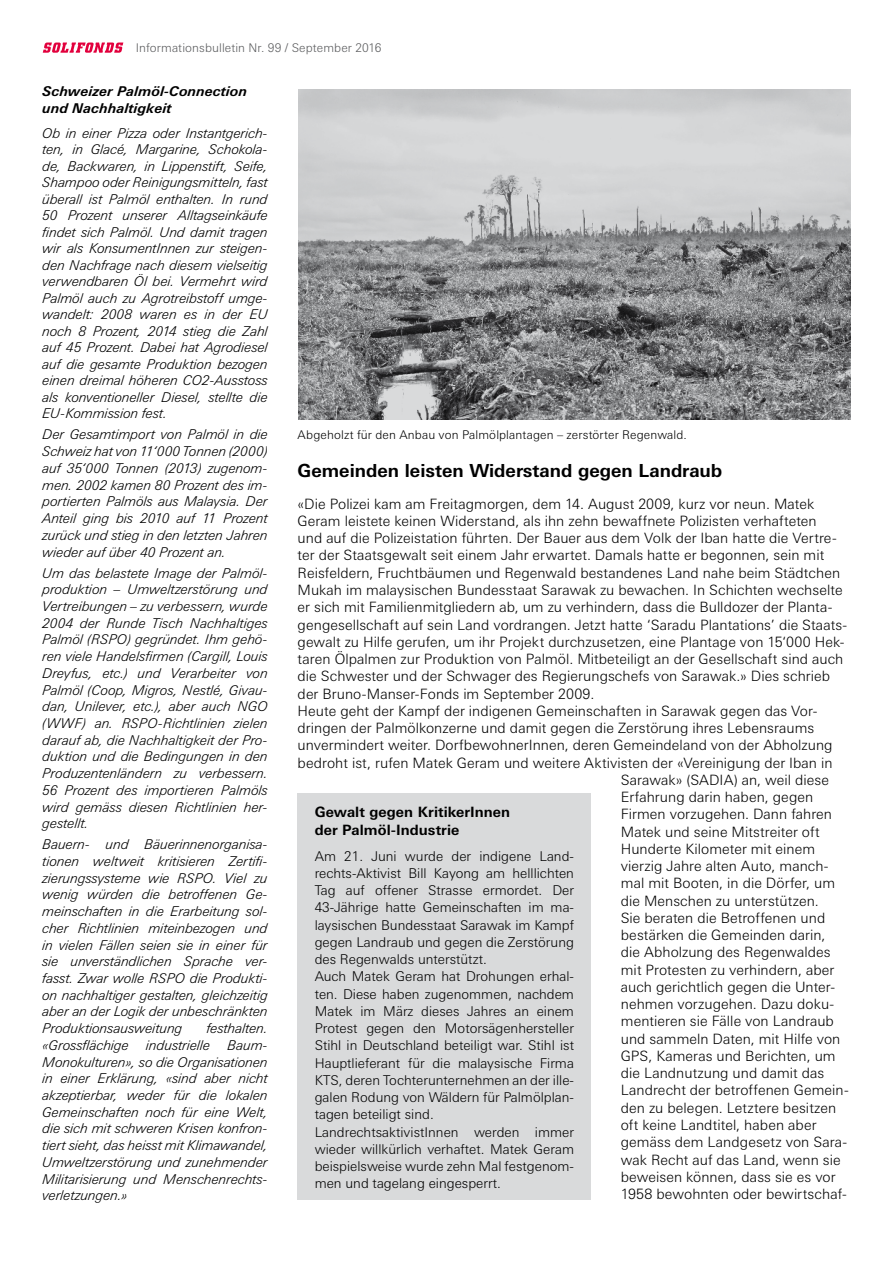
<style>
.page{position:relative;width:893px;height:1263px;background:#fff}
.page>*{position:absolute;margin:0;border:0;box-sizing:border-box;transform-origin:0 0}
.t1{font:700 18px "Linotype Univers Basic";color:#000}
.t2{font:300 14.25px "Linotype Univers Basic";letter-spacing:.005em;color:#000}
.t3{font:700 14.25px/18px "Linotype Univers Basic";letter-spacing:.005em;color:#000}
.t4{font:italic 300 13.5px/16.6px "Linotype Univers Basic";color:#000;text-align:justify}
.t5{font:300 13.5px/17.2px "Linotype Univers Basic";color:#000}
.t6{font:italic 700 13.5px/16.5px "Linotype Univers Basic";letter-spacing:.005em;color:#000}
.t7{font:300 12px "Linotype Univers Basic";letter-spacing:.01em;color:#000}
.t8{font:300 12px "Linotype Univers Basic";letter-spacing:.01em;color:#5a5b5d}
</style>
<div class="page">
<svg style="left:43px;top:43px;width:80px;height:10px"></svg>
<img style="left:298px;top:89px;width:552px;height:330px">
<div style="left:298px;top:793px;width:293px;height:406px;background:#d9dadb"></div>
<p class="t8" style="left:136px;top:41px;width:247px">Informationsbulletin Nr. 99 / September 2016</p>
<p class="t6" style="left:43px;top:83px;width:206px">Schweizer Palmöl-Connection und Nachhaltigkeit</p>
<p class="t4" style="left:43px;top:125px;width:227px">Ob in einer Pizza oder Instantgerich&shy;ten, in Glacé, Margarine, Schokola&shy;de, Backwaren, in Lippenstift, Seife, Shampoo oder Reinigungsmitteln, fast überall ist Palmöl enthalten. In rund 50 Prozent unserer Alltagseinkäufe findet sich Palmöl. Und damit tragen wir als KonsumentInnen zur steigen&shy;den Nachfrage nach diesem vielseitig verwendbaren Öl bei. Vermehrt wird Palmöl auch zu Agrotreibstoff umge&shy;wandelt: 2008 waren es in der EU noch 8 Prozent, 2014 stieg die Zahl auf 45 Prozent. Dabei hat Agrodiesel auf die gesamte Produktion bezogen einen dreimal höheren CO2-Ausstoss als konventioneller Diesel, stellte die EU-Kommission fest.</p>
<p class="t4" style="left:43px;top:426px;width:227px">Der Gesamtimport von Palmöl in die Schweiz hat von 11‘000 Tonnen (2000) auf 35‘000 Tonnen (2013) zugenom&shy;men. 2002 kamen 80 Prozent des im&shy;portierten Palmöls aus Malaysia. Der Anteil ging bis 2010 auf 11 Prozent zurück und stieg in den letzten Jahren wieder auf über 40 Prozent an.</p>
<p class="t4" style="left:43px;top:564px;width:227px">Um das belastete Image der Palmöl&shy;produktion – Umweltzerstörung und Vertreibungen – zu verbessern, wurde 2004 der Runde Tisch Nachhaltiges Palmöl (RSPO) gegründet. Ihm gehö&shy;ren viele Handelsfirmen (Cargill, Louis Dreyfus, etc.) und Verarbeiter von Palmöl (Coop, Migros, Nestlé, Givau&shy;dan, Unilever, etc.), aber auch NGO (WWF) an. RSPO-Richtlinien zielen darauf ab, die Nachhaltigkeit der Pro&shy;duktion und die Bedingungen in den Produzentenländern zu verbessern.<br>56 Prozent des importieren Palmöls wird gemäss diesen Richtlinien her&shy;gestellt.</p>
<p class="t4" style="left:43px;top:836px;width:227px">Bauern- und Bäuerinnenorganisa&shy;tionen weltweit kritisieren Zertifi&shy;zierungssysteme wie RSPO. Viel zu wenig würden die betroffenen Ge&shy;meinschaften in die Erarbeitung sol&shy;cher Richtlinien miteinbezogen und in vielen Fällen seien sie in einer für sie unverständlichen Sprache ver&shy;fasst. Zwar wolle RSPO die Produkti&shy;on nachhaltiger gestalten, gleichzeitig aber an der Logik der unbeschränkten Produktionsausweitung</p>
<p class="t7" style="left:298px;top:428px;width:391px">Abgeholzt für den Anbau von Palmölplantagen – zerstörter Regenwald.</p>
<h1 class="t1" style="left:298px;top:460px;width:426px">Gemeinden leisten Widerstand gegen Landraub</h1>
<p class="t2" style="left:298px;top:495px;width:518px">«Die Polizei kam am Freitagmorgen, dem 14. August 2009, kurz vor neun. Matek</p>
<p class="t2" style="left:298px;top:512px;width:521px">Geram leistete keinen Widerstand, als ihn zehn bewaffnete Polizisten verhafteten</p>
<p class="t2" style="left:298px;top:530px;width:541px">und auf die Polizeistation führten. Der Bauer aus dem Volk der Iban hatte die Vertre-</p>
<p class="t2" style="left:298px;top:547px;width:528px">ter der Staatsgewalt seit einem Jahr erwartet. Damals hatte er begonnen, sein mit</p>
<p class="t2" style="left:298px;top:564px;width:544px">Reisfeldern, Fruchtbäumen und Regenwald bestandenes Land nahe beim Städtchen</p>
<p class="t2" style="left:298px;top:581px;width:546px">Mukah im malaysischen Bundesstaat Sarawak zu bewachen. In Schichten wechselte</p>
<p class="t2" style="left:298px;top:599px;width:536px">er sich mit Familienmitgliedern ab, um zu verhindern, dass die Bulldozer der Planta-</p>
<p class="t2" style="left:298px;top:616px;width:551px">gengesellschaft auf sein Land vordrangen. Jetzt hatte ‘Saradu Plantations’ die Staats-</p>
<p class="t2" style="left:298px;top:633px;width:548px">gewalt zu Hilfe gerufen, um ihr Projekt durchzusetzen, eine Plantage von 15‘000 Hek-</p>
<p class="t2" style="left:298px;top:650px;width:547px">taren Ölpalmen zur Produktion von Palmöl. Mitbeteiligt an der Gesellschaft sind auch</p>
<p class="t2" style="left:298px;top:668px;width:534px">die Schwester und der Schwager des Regierungschefs von Sarawak.» Dies schrieb</p>
<p class="t2" style="left:298px;top:685px;width:298px">der Bruno-Manser-Fonds im September 2009.</p>
<p class="t2" style="left:298px;top:702px;width:521px">Heute geht der Kampf der indigenen Gemeinschaften in Sarawak gegen das Vor-</p>
<p class="t2" style="left:298px;top:719px;width:518px">dringen der Palmölkonzerne und damit gegen die Zerstörung ihres Lebensraums</p>
<p class="t2" style="left:298px;top:737px;width:536px">unvermindert weiter. DorfbewohnerInnen, deren Gemeindeland von der Abholzung</p>
<p class="t2" style="left:298px;top:754px;width:536px">bedroht ist, rufen Matek Geram und weitere Aktivisten der «Vereinigung der Iban in</p>
<p class="t2" style="left:621px;top:771px;width:210px">Sarawak» (SADIA) an, weil diese</p>
<p class="t2" style="left:621px;top:789px;width:194px">Erfahrung darin haben, gegen</p>
<p class="t2" style="left:621px;top:806px;width:213px">Firmen vorzugehen. Dann fahren</p>
<p class="t2" style="left:621px;top:823px;width:200px">Matek und seine Mitstreiter oft</p>
<p class="t2" style="left:621px;top:840px;width:196px">Hunderte Kilometer mit einem</p>
<p class="t2" style="left:621px;top:858px;width:209px">vierzig Jahre alten Auto, manch-</p>
<p class="t2" style="left:621px;top:875px;width:216px">mal mit Booten, in die Dörfer, um</p>
<p class="t2" style="left:621px;top:892px;width:199px">die Menschen zu unterstützen.</p>
<p class="t2" style="left:621px;top:909px;width:206px">Sie beraten die Betroffenen und</p>
<p class="t2" style="left:621px;top:927px;width:206px">bestärken die Gemeinden darin,</p>
<p class="t2" style="left:621px;top:944px;width:211px">die Abholzung des Regenwaldes</p>
<p class="t2" style="left:621px;top:961px;width:215px">mit Protesten zu verhindern, aber</p>
<p class="t2" style="left:621px;top:978px;width:216px">auch gerichtlich gegen die Unter-</p>
<p class="t2" style="left:621px;top:996px;width:215px">nehmen vorzugehen. Dazu doku-</p>
<p class="t2" style="left:621px;top:1013px;width:214px">mentieren sie Fälle von Landraub</p>
<p class="t2" style="left:621px;top:1030px;width:221px">und sammeln Daten, mit Hilfe von</p>
<p class="t2" style="left:621px;top:1047px;width:216px">GPS, Kameras und Berichten, um</p>
<p class="t2" style="left:621px;top:1065px;width:205px">die Landnutzung und damit das</p>
<p class="t2" style="left:621px;top:1082px;width:229px">Landrecht der betroffenen Gemein-</p>
<p class="t2" style="left:621px;top:1099px;width:217px">den zu belegen. Letztere besitzen</p>
<p class="t2" style="left:621px;top:1116px;width:197px">oft keine Landtitel, haben aber</p>
<p class="t2" style="left:621px;top:1134px;width:228px">gemäss dem Landgesetz von Sara-</p>
<p class="t2" style="left:621px;top:1151px;width:221px">wak Recht auf das Land, wenn sie</p>
<p class="t2" style="left:621px;top:1168px;width:216px">beweisen können, dass sie es vor</p>
<p class="t2" style="left:621px;top:1185px;width:227px">1958 bewohnten oder bewirtschaf-</p>
<p class="t3" style="left:315px;top:803px;width:197px">Gewalt gegen KritikerInnen der Palmöl-Industrie</p>
<p class="t5" style="left:315px;top:847px;width:261px">Am 21. Juni wurde der indigene Land&shy;rechts-Aktivist Bill Kayong am helllichten Tag auf offener Strasse ermordet. Der 43-Jährige hatte Gemeinschaften im ma&shy;laysischen Bundesstaat Sarawak im Kampf gegen Landraub und gegen die Zerstörung des Regenwalds unterstützt.<br>Auch Matek Geram hat Drohungen erhal&shy;ten. Diese haben zugenommen, nachdem Matek im März dieses Jahres an einem Protest gegen den Motorsägenhersteller Stihl in Deutschland beteiligt war. Stihl ist Hauptlieferant für die malaysische Firma KTS, deren Tochterunternehmen an der ille&shy;galen Rodung von Wäldern für Palmölplan&shy;tagen beteiligt sind.<br>LandrechtsaktivistInnen werden immer wieder willkürlich verhaftet. Matek Geram beispielsweise wurde zehn Mal festgenom&shy;men und tagelang eingesperrt.</p>
<p class="t4" style="left:207px;top:1020px;width:63px">festhalten.</p>
<p class="t4" style="left:43px;top:1036px;width:88px">«Grossflächige</p>
<p class="t4" style="left:146px;top:1036px;width:66px">industrielle</p>
<p class="t4" style="left:43px;top:1036px;width:227px;text-indent:185px">Baum-Monokulturen», so die Organisationen in einer Erklärung, «sind aber nicht akzeptierbar, weder für die lokalen Gemeinschaften noch für eine Welt, die sich mit schweren Krisen konfron&shy;tiert sieht, das heisst mit Klimawandel, Umweltzerstörung und zunehmender Militarisierung und Menschenrechts&shy;verletzungen.»</p>
</div>
